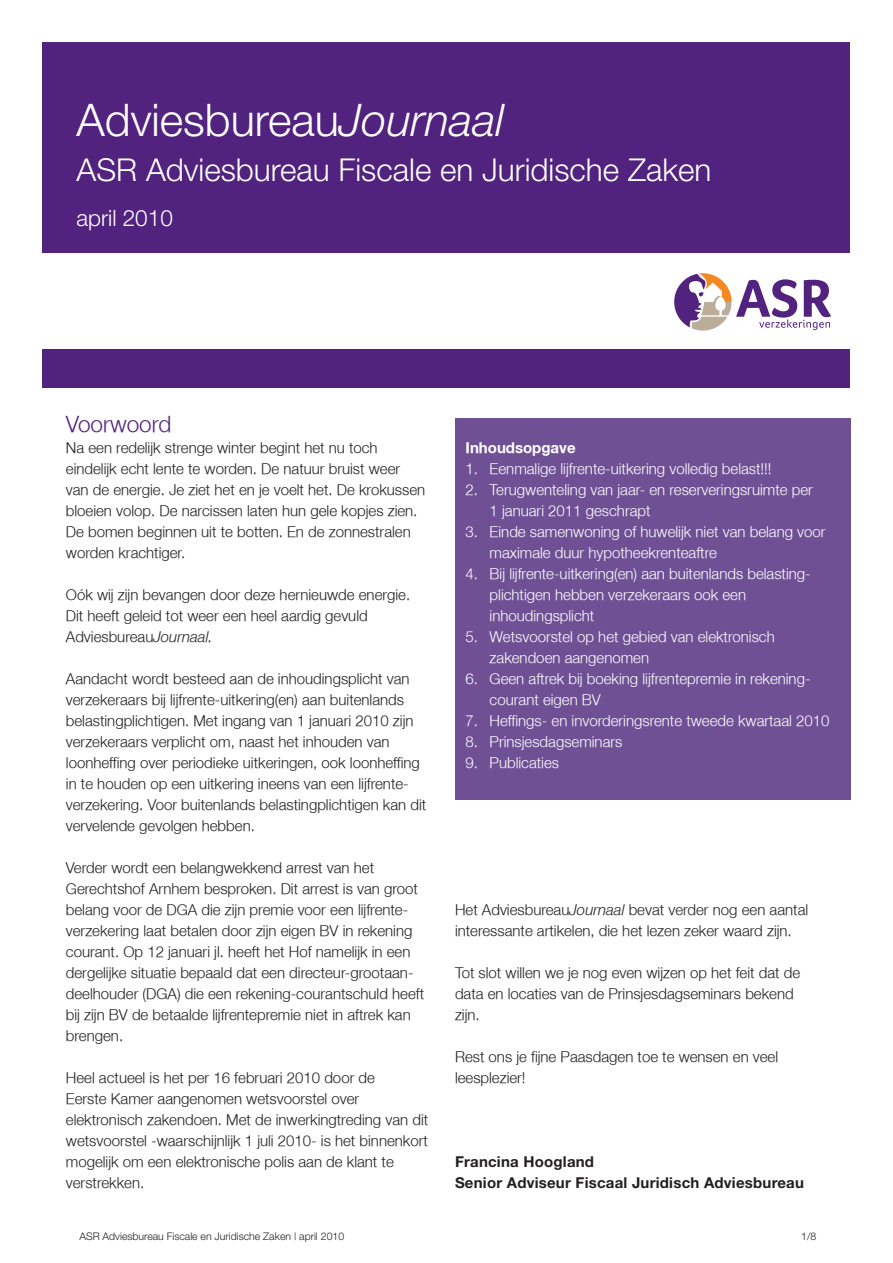
<style>
.page{position:relative;width:893px;height:1263px;background:#fff}
.page>*{position:absolute;margin:0;border:0;box-sizing:border-box;transform-origin:0 0}
.t1{font:300 45px "Helvetica Neue";color:#fff}
.t2{font:300 31.5px "Helvetica Neue";color:#fff}
.t3{font:300 22.5px "Helvetica Neue";color:#fff}
.t4{font:300 22.5px "Fortis Helvetica";color:#52227f}
.t5{font:300 15px/21px "Fortis Helvetica";color:#231f20}
.t6{font:300 15px/21px "Fortis Helvetica";color:#fff}
.t7{font:700 15px/21px "Helvetica Neue";letter-spacing:.015em;color:#231f20}
.t8{font:700 15px "Fortis Helvetica";color:#fff}
.t9{font:300 10.5px "Helvetica Neue";color:#231f20}
.s1{font-style:italic}
</style>
<div class="page">
<svg style="left:674px;top:273px;width:157px;height:58px"></svg>
<div style="left:43px;top:350px;width:807px;height:38px;background:#52227f"></div>
<div style="left:455px;top:418px;width:396px;height:381px;background:#705095"></div>
<div style="left:43px;top:43px;width:807px;height:210px;background:#52227f"></div>
<h1 class="t1" style="left:77px;top:93px;width:429px">Adviesbureau<span class="s1">Journaal</span></h1>
<h2 class="t2" style="left:77px;top:151px;width:636px">ASR Adviesbureau Fiscale en Juridische Zaken</h2>
<h3 class="t3" style="left:77px;top:205px;width:98px">april 2010</h3>
<h3 class="t4" style="left:66px;top:410px;width:107px">Voorwoord</h3>
<p class="t5" style="left:66px;top:437px;width:361px">Na een redelijk strenge winter begint het nu toch eindelijk echt lente te worden. De natuur bruist weer van de energie. Je ziet het en je voelt het. De krokussen bloeien volop. De narcissen laten hun gele kopjes zien.<br>De bomen beginnen uit te botten. En de zonnestralen worden krachtiger.</p>
<p class="t5" style="left:66px;top:584px;width:346px">Oók wij zijn bevangen door deze hernieuwde energie.<br>Dit heeft geleid tot weer een heel aardig gevuld<br>Adviesbureau<span class="s1">Journaal.</span></p>
<p class="t5" style="left:66px;top:668px;width:362px">Aandacht wordt besteed aan de inhoudingsplicht van verzekeraars bij lijfrente-uitkering(en) aan buitenlands belastingplichtigen. Met ingang van 1 januari 2010 zijn verzekeraars verplicht om, naast het inhouden van loonheffing over periodieke uitkeringen, ook loonheffing in te houden op een uitkering ineens van een lijfrente&shy;verzekering. Voor buitenlands belastingplichtigen kan dit vervelende gevolgen hebben.</p>
<p class="t5" style="left:66px;top:857px;width:360px">Verder wordt een belangwekkend arrest van het Gerechtshof Arnhem besproken. Dit arrest is van groot belang voor de DGA die zijn premie voor een lijfrente&shy;verzekering laat betalen door zijn eigen BV in rekening courant. Op 12 januari jl. heeft het Hof namelijk in een dergelijke situatie bepaald dat een directeur-grootaan&shy;deelhouder (DGA) die een rekening-courantschuld heeft bij zijn BV de betaalde lijfrentepremie niet in aftrek kan brengen.</p>
<p class="t5" style="left:66px;top:1067px;width:364px">Heel actueel is het per 16 februari 2010 door de<br>Eerste Kamer aangenomen wetsvoorstel over elektronisch zakendoen. Met de inwerkingtreding van dit wetsvoorstel -waarschijnlijk 1 juli 2010- is het binnenkort mogelijk om een elektronische polis aan de klant te verstrekken.</p>
<p class="t8" style="left:466px;top:438px;width:112px">Inhoudsopgave</p>
<p class="t6" style="left:466px;top:458px;width:307px">1. Eenmalige lijfrente-uitkering volledig belast!!!</p>
<p class="t6" style="left:490px;top:479px;width:325px;text-indent:-24px">2. Terugwenteling van jaar- en reserveringsruimte per<br>1 januari 2011 geschrapt</p>
<p class="t6" style="left:490px;top:521px;width:337px;text-indent:-24px">3. Einde samenwoning of huwelijk niet van belang voor maximale duur hypotheekrenteaftre</p>
<p class="t6" style="left:490px;top:563px;width:323px;text-indent:-24px">4. Bij lijfrente-uitkering(en) aan buitenlands belasting&shy;plichtigen hebben verzekeraars ook een inhoudingsplicht</p>
<p class="t6" style="left:490px;top:626px;width:287px;text-indent:-24px">5. Wetsvoorstel op het gebied van elektronisch zakendoen aangenomen</p>
<p class="t6" style="left:490px;top:668px;width:322px;text-indent:-24px">6. Geen aftrek bij boeking lijfrentepremie in rekening&shy;courant eigen BV</p>
<p class="t6" style="left:466px;top:710px;width:365px">7. Heffings- en invorderingsrente tweede kwartaal 2010</p>
<p class="t6" style="left:466px;top:731px;width:158px">8. Prinsjesdagseminars</p>
<p class="t6" style="left:466px;top:752px;width:95px">9. Publicaties</p>
<p class="t5" style="left:455px;top:899px;width:355px">Het Adviesbureau<span class="s1">Journaal</span> bevat verder nog een aantal interessante artikelen, die het lezen zeker waard zijn.</p>
<p class="t5" style="left:455px;top:962px;width:347px">Tot slot willen we je nog even wijzen op het feit dat de data en locaties van de Prinsjesdagseminars bekend zijn.</p>
<p class="t5" style="left:455px;top:1046px;width:325px">Rest ons je fijne Paasdagen toe te wensen en veel leesplezier!</p>
<p class="t7" style="left:455px;top:1151px;width:350px">Francina Hoogland<br>Senior Adviseur Fiscaal Juridisch Adviesbureau</p>
<p class="t9" style="left:79px;top:1230px;width:266px">ASR Adviesbureau Fiscale en Juridische Zaken | april 2010</p>
<p class="t9" style="left:801px;top:1230px;width:17px">1/8</p>
</div>
